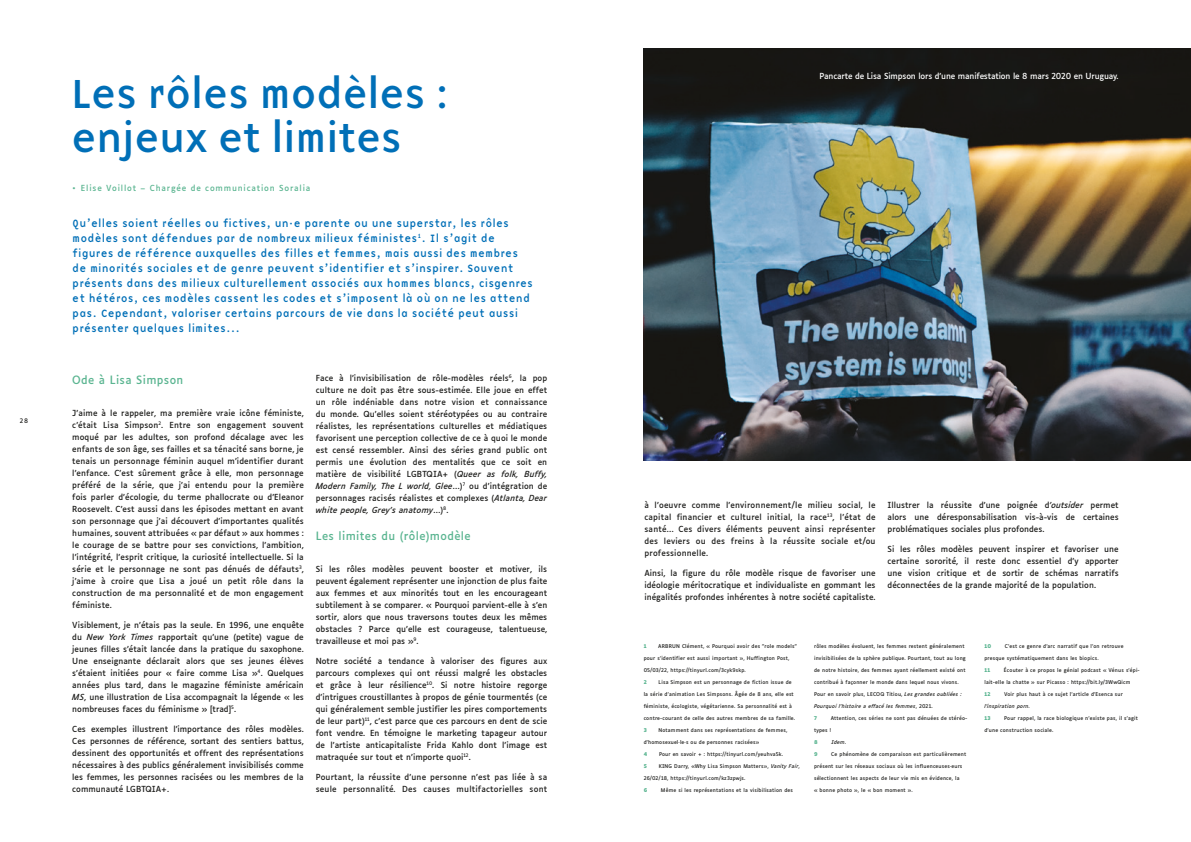
<style>
.page{position:relative;width:1191px;height:842px;background:#fff}
.page>*{position:absolute;margin:0;border:0;box-sizing:border-box;transform-origin:0 0}
.t1{font:42px "Base 900 Sans OT";letter-spacing:.03em;color:#006fb7}
.t2{font:11px/15px "Base 9 Sans OT";letter-spacing:.01em;color:#006fb7;scale:.95 1}
.t3{font:11px "Luciole";letter-spacing:.03em;color:#5bb591}
.t4{font:8px/12px "Luciole";color:#1d1d1b;text-align:justify}
.t5{font:8px/12px "Luciole";letter-spacing:.02em;color:#1d1d1b}
.t6{font:8px "Luciole";letter-spacing:-.02em;color:#fff}
.t7{font:8px "Luciole";letter-spacing:.1em;color:#5bb591}
.t8{font:6px "Luciole";color:#1d1d1b}
.t9{font:5px "Luciole";letter-spacing:.03em;color:#1d1d1b}
.t10{font:italic 5px "Luciole";letter-spacing:.03em;color:#1d1d1b}
.t11{font:700 5px "Luciole";letter-spacing:.03em;color:#5bb591}
.s1{font-family:"Gotham"}
.s2{font-style:italic}
.s3{font-style:normal}
</style>
<div class="page">
<img style="left:643px;top:48px;width:548px;height:413px">
<p class="t8" style="left:20px;top:416px;width:10px">28</p>
<p class="t1" style="left:72px;top:72px;width:377px">Les rôles modèles :</p>
<p class="t1" style="left:72px;top:116px;width:330px">enjeux et limites</p>
<p class="t7" style="left:72px;top:180px;width:240px"><span class="s1">•</span> Elise Voillot – Chargée de communication Soralia</p>
<p class="t2" style="left:72px;top:216px;width:486px">Qu’elles soient réelles ou fictives, un·e parente ou une superstar, les rôles modèles sont défendues par de nombreux milieux féministes<sup>1</sup>. Il s’agit de figures de référence auxquelles des filles et femmes, mais aussi des membres de minorités sociales et de genre peuvent s’identifier et s’inspirer. Souvent présents dans des milieux culturellement associés aux hommes blancs, cisgenres et hétéros, ces modèles cassent les codes et s’imposent là où on ne les attend pas. Cependant, valoriser certains parcours de vie dans la société peut aussi présenter quelques limites…</p>
<p class="t3" style="left:72px;top:370px;width:113px">Ode à Lisa Simpson</p>
<p class="t4" style="left:72px;top:406px;width:233px">J’aime à le rappeler, ma première vraie icône féministe, c’était Lisa Simpson<sup>2</sup>. Entre son engagement souvent moqué par les adultes, son profond décalage avec les enfants de son âge, ses failles et sa ténacité sans borne, je tenais un personnage féminin auquel m’identifier durant l’enfance. C’est sûrement grâce à elle, mon personnage préféré de la série, que j’ai entendu pour la première fois parler d’écologie, du terme phallocrate ou d’Eleanor Roosevelt. C’est aussi dans les épisodes mettant en avant son personnage que j’ai découvert d’importantes qualités humaines, souvent attribuées « par défaut » aux hommes : le courage de se battre pour ses convictions, l’ambition, l’intégrité, l’esprit critique, la curiosité intellectuelle. Si la série et le personnage ne sont pas dénués de défauts<sup>3</sup>, j’aime à croire que Lisa a joué un petit rôle dans la construction de ma personnalité et de mon engagement féministe.</p>
<p class="t4" style="left:72px;top:618px;width:233px">Visiblement, je n’étais pas la seule. En 1996, une enquête du <span class="s2">New York Times</span> rapportait qu’une (petite) vague de jeunes filles s’était lancée dans la pratique du saxophone.<br>Une enseignante déclarait alors que ses jeunes élèves s’étaient initiées pour « faire comme Lisa »<sup>4</sup>. Quelques années plus tard, dans le magazine féministe américain <span class="s2">MS</span>, une illustration de Lisa accompagnait la légende « les nombreuses faces du féminisme » [trad]<sup>5</sup>.</p>
<p class="t4" style="left:72px;top:722px;width:233px">Ces exemples illustrent l’importance des rôles modèles.<br>Ces personnes de référence, sortant des sentiers battus, dessinent des opportunités et offrent des représentations nécessaires à des publics généralement invisibilisés comme les femmes, les personnes racisées ou les membres de la communauté LGBTQIA+.</p>
<p class="t4" style="left:316px;top:371px;width:233px">Face à l’invisibilisation de rôle-modèles réels<sup>6</sup>, la pop culture ne doit pas être sous-estimée. Elle joue en effet un rôle indéniable dans notre vision et connaissance du monde. Qu’elles soient stéréotypées ou au contraire réalistes, les représentations culturelles et médiatiques favorisent une perception collective de ce à quoi le monde est censé ressembler. Ainsi des séries grand public ont permis une évolution des mentalités que ce soit en matière de visibilité LGBTQIA+ (<span class="s2">Queer as folk, Buffy, Modern Family, The L world, Glee</span>…)<sup>7</sup> ou d’intégration de personnages racisés réalistes et complexes (<span class="s2">Atlanta, Dear white people, Grey’s anatomy</span>…)<sup>8</sup>.</p>
<p class="t3" style="left:316px;top:526px;width:156px">Les limites du (rôle)modèle</p>
<p class="t4" style="left:316px;top:562px;width:233px">Si les rôles modèles peuvent booster et motiver, ils peuvent également représenter une injonction de plus faite aux femmes et aux minorités tout en les encourageant subtilement à se comparer. « Pourquoi parvient-elle à s’en sortir, alors que nous traversons toutes deux les mêmes obstacles ? Parce qu’elle est courageuse, talentueuse, travailleuse et moi pas »<sup>9</sup>.</p>
<p class="t4" style="left:316px;top:654px;width:233px">Notre société a tendance à valoriser des figures aux parcours complexes qui ont réussi malgré les obstacles et grâce à leur résilience<sup>10</sup>. Si notre histoire regorge d’intrigues croustillantes à propos de génie tourmentés (ce qui généralement semble justifier les pires comportements de leur part)<sup>11</sup>, c’est parce que ces parcours en dent de scie font vendre. En témoigne le marketing tapageur autour de l’artiste anticapitaliste Frida Kahlo dont l’image est matraquée sur tout et n’importe quoi<sup>12</sup>.</p>
<p class="t5" style="left:316px;top:770px;width:233px">Pourtant, la réussite d’une personne n’est pas liée à sa seule personnalité. Des causes multifactorielles sont</p>
<p class="t6" style="left:819px;top:68px;width:300px">Pancarte de Lisa Simpson lors d’une manifestation le 8 mars 2020 en Uruguay.</p>
<p class="t4" style="left:644px;top:498px;width:233px">à l’oeuvre comme l’environnement/le milieu social, le capital financier et culturel initial, la race<sup>13</sup>, l’état de santé… Ces divers éléments peuvent ainsi représenter des leviers ou des freins à la réussite sociale et/ou professionnelle.</p>
<p class="t4" style="left:644px;top:566px;width:233px">Ainsi, la figure du rôle modèle risque de favoriser une idéologie méritocratique et individualiste en gommant les inégalités profondes inhérentes à notre société capitaliste.</p>
<p class="t4" style="left:887px;top:498px;width:233px">Illustrer la réussite d’une poignée d<span class="s2">’outsider</span> permet alors une déresponsabilisation vis-à-vis de certaines problématiques sociales plus profondes.</p>
<p class="t4" style="left:887px;top:542px;width:233px">Si les rôles modèles peuvent inspirer et favoriser une certaine sororité, il reste donc essentiel d’y apporter une vision critique et de sortir de schémas narratifs déconnectées de la grande majorité de la population.</p>
<p class="t11" style="left:643px;top:643px;width:4px">1</p>
<p class="t9" style="left:658px;top:641px;width:140px">ARBRUN Clément, « Pourquoi avoir des "role models"</p>
<p class="t9" style="left:643px;top:653px;width:147px">pour s'identifier est aussi important », Huffington Post,</p>
<p class="t9" style="left:643px;top:665px;width:104px">05/03/22, https://tinyurl.com/3cyk9skp.</p>
<p class="t11" style="left:643px;top:679px;width:5px">2</p>
<p class="t9" style="left:658px;top:677px;width:135px">Lisa Simpson est un personnage de fiction issue de</p>
<p class="t9" style="left:643px;top:689px;width:152px">la série d’animation Les Simpsons. Âgée de 8 ans, elle est</p>
<p class="t9" style="left:643px;top:701px;width:150px">féministe, écologiste, végétarienne. Sa personnalité est à</p>
<p class="t9" style="left:643px;top:713px;width:153px">contre-courant de celle des autres membres de sa famille.</p>
<p class="t11" style="left:643px;top:727px;width:5px">3</p>
<p class="t9" style="left:658px;top:725px;width:130px">Notamment dans ses représentations de femmes,</p>
<p class="t9" style="left:643px;top:737px;width:117px">d’homosexuel·le·s ou de personnes racisées»</p>
<p class="t11" style="left:643px;top:751px;width:5px">4</p>
<p class="t9" style="left:659px;top:749px;width:126px">Pour en savoir + : https://tinyurl.com/yeuhva5k.</p>
<p class="t11" style="left:643px;top:763px;width:5px">5</p>
<p class="t9" style="left:658px;top:761px;width:143px">KING Darry, «Why Lisa Simpson Matters», <span class="s2">Vanity Fair</span>,</p>
<p class="t9" style="left:643px;top:773px;width:103px">26/02/18, https://tinyurl.com/kz3zpwjs.</p>
<p class="t11" style="left:643px;top:787px;width:5px">6</p>
<p class="t9" style="left:661px;top:785px;width:134px">Même si les représentations et la visibilisation des</p>
<p class="t9" style="left:814px;top:641px;width:152px">rôles modèles évoluent, les femmes restent généralement</p>
<p class="t9" style="left:814px;top:653px;width:153px">invisibilisées de la sphère publique. Pourtant, tout au long</p>
<p class="t9" style="left:814px;top:665px;width:153px">de notre histoire, des femmes ayant réellement existé ont</p>
<p class="t9" style="left:814px;top:677px;width:146px">contribué à façonner le monde dans lequel nous vivons.</p>
<p class="t9" style="left:814px;top:689px;width:149px">Pour en savoir plus, LECOQ Titiou, <span class="s2">Les grandes oubliées :</span></p>
<p class="t10" style="left:814px;top:701px;width:120px">Pourquoi l’histoire a effacé les femmes<span class="s3">, 2021.</span></p>
<p class="t11" style="left:814px;top:715px;width:4px">7</p>
<p class="t9" style="left:830px;top:713px;width:138px">Attention, ces séries ne sont pas dénuées de stéréo-</p>
<p class="t9" style="left:814px;top:725px;width:19px">types !</p>
<p class="t11" style="left:814px;top:739px;width:5px">8</p>
<p class="t10" style="left:831px;top:737px;width:16px">Idem<span class="s3">.</span></p>
<p class="t11" style="left:814px;top:751px;width:5px">9</p>
<p class="t9" style="left:831px;top:749px;width:136px">Ce phénomène de comparaison est particulièrement</p>
<p class="t9" style="left:814px;top:761px;width:150px">présent sur les réseaux sociaux où les influenceuses·eurs</p>
<p class="t9" style="left:814px;top:773px;width:147px">sélectionnent les aspects de leur vie mis en évidence, la</p>
<p class="t9" style="left:814px;top:785px;width:100px">« bonne photo », le « bon moment ».</p>
<p class="t11" style="left:984px;top:643px;width:8px">10</p>
<p class="t9" style="left:1004px;top:641px;width:120px">C’est ce genre d’arc narratif que l’on retrouve</p>
<p class="t9" style="left:984px;top:653px;width:116px">presque systématiquement dans les biopics.</p>
<p class="t11" style="left:984px;top:667px;width:7px">11</p>
<p class="t9" style="left:1004px;top:665px;width:137px">Écouter à ce propos le génial podcast « Vénus s’épi-</p>
<p class="t9" style="left:984px;top:677px;width:148px">lait-elle la chatte » sur Picasso : https://bit.ly/3WwQicm</p>
<p class="t11" style="left:984px;top:691px;width:8px">12</p>
<p class="t9" style="left:1004px;top:689px;width:120px">Voir plus haut à ce sujet l’article d’Esenca sur</p>
<p class="t10" style="left:984px;top:701px;width:47px">l’inspiration porn.</p>
<p class="t11" style="left:984px;top:715px;width:8px">13</p>
<p class="t9" style="left:1004px;top:713px;width:135px">Pour rappel, la race biologique n’existe pas, il s’agit</p>
<p class="t9" style="left:984px;top:725px;width:70px">d’une construction sociale.</p>
</div>
